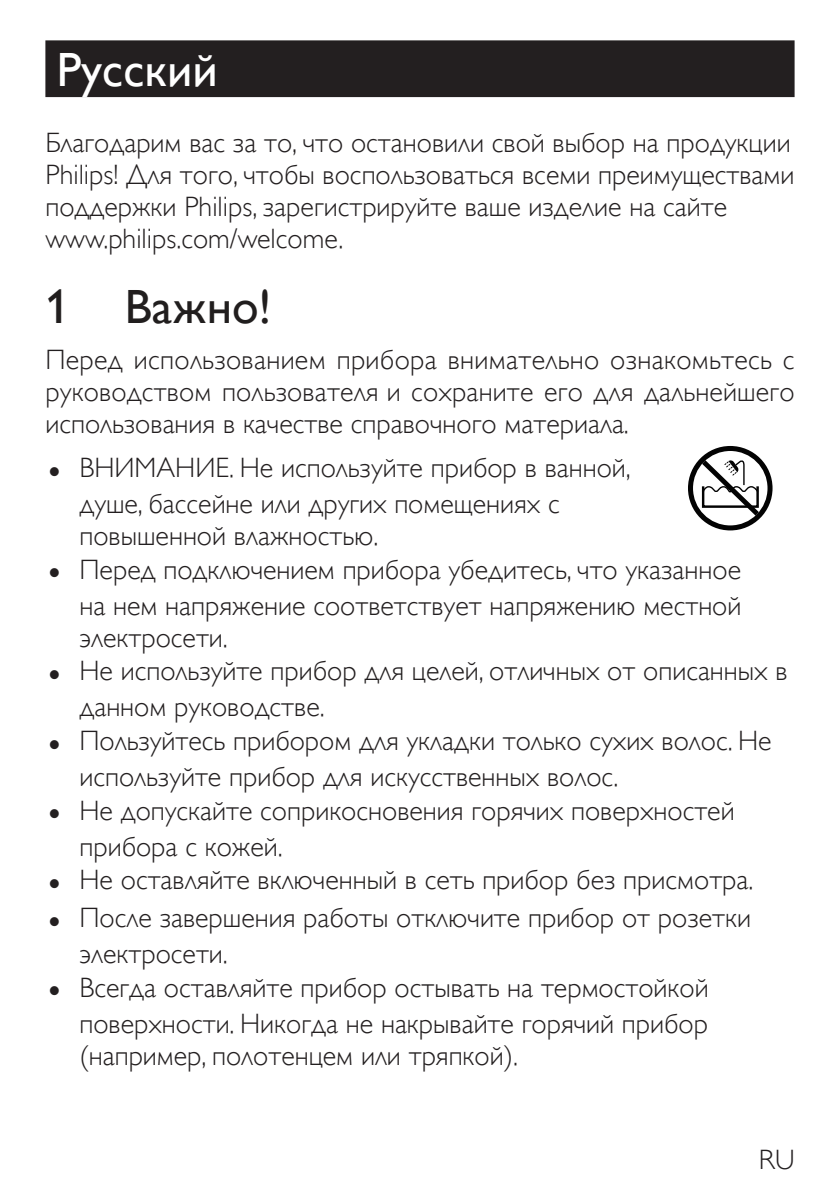
<style>
.page{position:relative;width:840px;height:1191px;background:#fff}
.page>*{position:absolute;margin:0;border:0;box-sizing:border-box;transform-origin:0 0}
.t1{font:48px "Gill Sans Alt One WGL";color:#fff}
.t2{font:48px "Gill Sans Alt One WGL";color:#211e1e}
.t3{font:28px/36px "Gill Sans Alt One WGL Light";color:#231f20}
.s1{font-size:36px}
</style>
<div class="page">
<div style="left:45px;top:40px;width:749px;height:57px;background:#231f20"></div>
<svg style="left:688px;top:446px;width:84px;height:84px"></svg>
<h1 class="t1" style="left:57px;top:37px;width:162px">Русский</h1>
<p class="t3" style="left:45px;top:126px;width:750px;line-height:32px">Благодарим вас за то, что остановили свой выбор на продукции Philips! Для того, чтобы воспользоваться всеми преимуществами поддержки Philips, зарегистрируйте ваше изделие на сайте www.philips.com/welcome.</p>
<h1 class="t2" style="left:45px;top:273px;width:227px">1 Важно!</h1>
<p class="t3" style="left:45px;top:343px;width:750px;line-height:32px;text-align:justify">Перед использованием прибора внимательно ознакомьтесь с руководством пользователя и сохраните его для дальнейшего использования в качестве справочного материала.</p>
<p class="t3" style="left:79px;top:449px;width:552px;text-indent:-34px"><span class="s1">•</span> ВНИМАНИЕ. Не используйте прибор в ванной, душе, бассейне или других помещениях с</p>
<p class="t3" style="left:79px;top:517px;width:300px">повышенной влажностью.</p>
<p class="t3" style="left:45px;top:551px;width:697px;text-align:right"><span class="s1">•</span> Перед подключением прибора убедитесь, что указанное на нем напряжение соответствует напряжению местной</p>
<p class="t3" style="left:79px;top:619px;width:150px">электросети.</p>
<p class="t3" style="left:79px;top:653px;width:709px;text-indent:-34px"><span class="s1">•</span> Не используйте прибор для целей, отличных от описанных в данном руководстве.</p>
<p class="t3" style="left:79px;top:722px;width:693px;text-indent:-34px"><span class="s1">•</span> Пользуйтесь прибором для укладки только сухих волос. Не используйте прибор для искусственных волос.</p>
<p class="t3" style="left:79px;top:792px;width:656px;text-indent:-34px"><span class="s1">•</span> Не допускайте соприкосновения горячих поверхностей прибора с кожей.</p>
<p class="t3" style="left:45px;top:862px;width:709px"><span class="s1">•</span> Не оставляйте включенный в сеть прибор без присмотра.</p>
<p class="t3" style="left:79px;top:899px;width:672px;text-indent:-34px"><span class="s1">•</span> После завершения работы отключите прибор от розетки электросети.</p>
<p class="t3" style="left:45px;top:969px;width:664px;text-align:right"><span class="s1">•</span> Всегда оставляйте прибор остывать на термостойкой поверхности. Никогда не накрывайте горячий прибор</p>
<p class="t3" style="left:79px;top:1037px;width:440px">(например, полотенцем или тряпкой).</p>
<p class="t3" style="left:758px;top:1142px;width:37px">RU</p>
</div>
